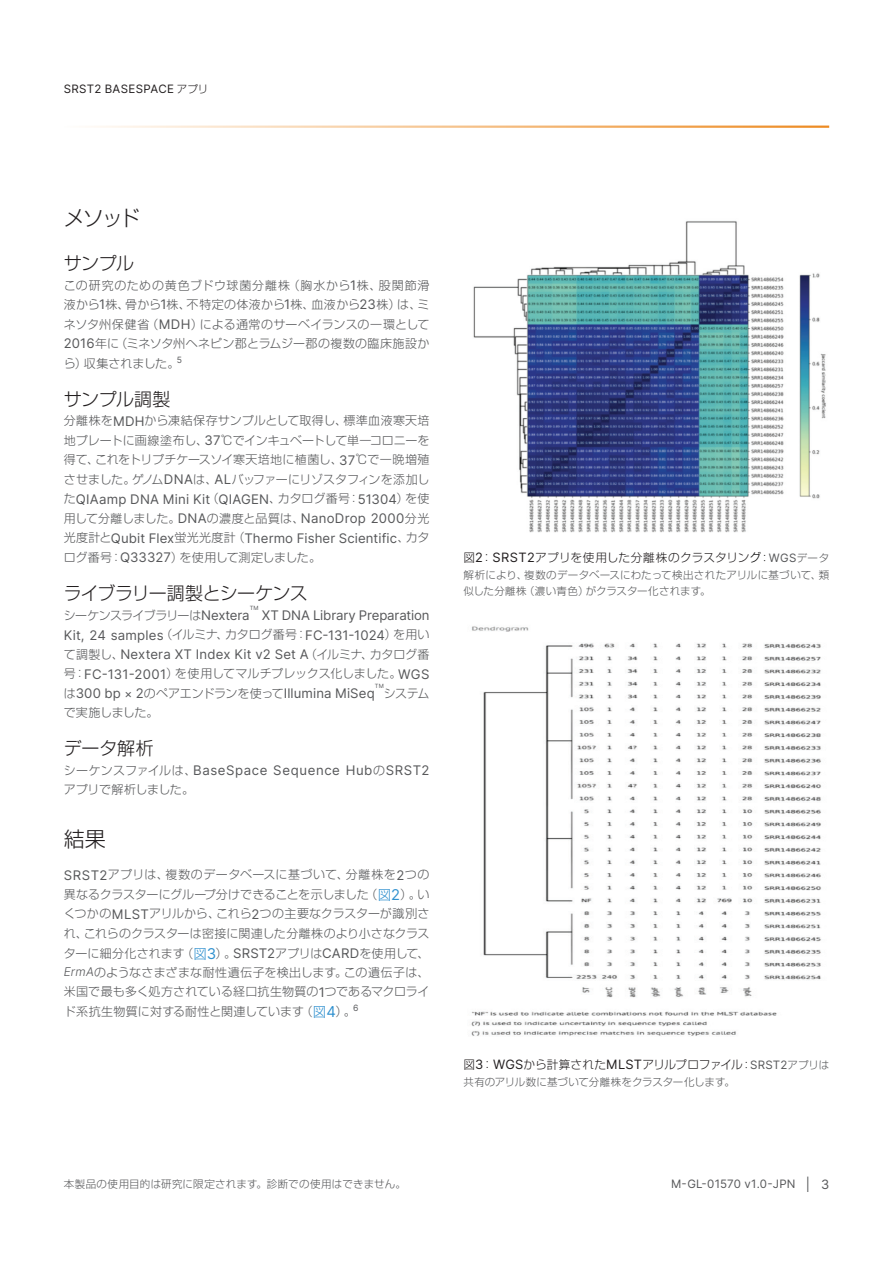
<style>
.page{position:relative;width:893px;height:1263px;background:#fff}
.page>*{position:absolute;margin:0;border:0;box-sizing:border-box;transform-origin:0 0}
.t1{font:300 21px "Shin Go Pro";letter-spacing:-.095em;color:#231f20}
.t2{font:300 18px "Shin Go Pro";letter-spacing:-.03em;color:#231f20}
.t3{font:13.2px/19.5px "Inter";letter-spacing:.01em;color:#57585a;text-align:justify}
.t4{font:13.2px "Inter";letter-spacing:.045em;color:#57585a}
.t5{font:300 12px/19.6px "Shin Go Pro";color:#57585a;text-align:justify}
.t6{font:300 12px "Shin Go Pro";letter-spacing:-.02em;color:#57585a}
.t7{font:300 12px "Shin Go Pro";letter-spacing:-.05em;color:#57585a}
.t8{font:300 12px "Shin Go Pro";letter-spacing:-.035em;color:#57585a}
.t9{font:300 11.7px "Shin Go Pro";color:#231f20}
.t10{font:11.55px "Inter";letter-spacing:.02em;color:#57585a}
.t11{font:11.55px "Inter";letter-spacing:.03em;color:#231f20}
.t12{font:300 10.5px/16.5px "Shin Go Pro";letter-spacing:.015em;color:#57585a}
.t13{font:300 10.5px "Shin Go Pro";letter-spacing:-.01em;color:#57585a}
.t14{font:8.7px "Inter";color:#57585a}
.t15{font:5.7px "Inter";color:#57585a}
.s1{font-family:"Shin Go Pro";font-weight:300;font-size:10.5px}
.s2{font-family:"Inter";font-weight:400;font-size:13.2px}
.s3{font-family:"Shin Go Pro";font-weight:300;font-size:12px}
.s4{font-size:12px}
.s5{font-size:13.5px;color:#3191cf}
.s6{font-family:"Inter";font-weight:400;font-size:14.85px;color:#3191cf}
.s7{font-family:"Inter";font-weight:400}
.s8{font-family:"Inter";font-weight:400;font-size:12.9px}
.s9{color:#000}
.s10{font-size:10.5px;color:#000}
.s11{font-family:"Inter";font-weight:400;font-size:11.55px;color:#57585a}
.s12{font-size:10.5px;color:#57585a}
.s13{font-size:12.9px}
</style>
<div class="page">
<hr style="left:64px;top:126px;width:765px;height:2px;background:#ed8b22">
<img style="left:473px;top:221px;width:353px;height:312px">
<img style="left:471px;top:626px;width:351px;height:410px">
<p class="t11" style="left:64px;top:80px;width:146px">SRST2 BASESPACE <span class="s1">アプリ</span></p>
<h1 class="t1" style="left:64px;top:200px;width:78px">メソッド</h1>
<h2 class="t2" style="left:64px;top:248px;width:72px">サンプル</h2>
<p class="t5" style="left:64px;top:274px;width:367px">この研究のための黄色ブドウ球菌分離株（胸水から<span class="s2">1</span>株、股関節滑液から<span class="s2">1</span>株、骨から<span class="s2">1</span>株、不特定の体液から<span class="s2">1</span>株、血液から<span class="s2">23</span>株）は、ミネソタ州保健省（<span class="s2">MDH</span>）による通常のサーベイランスの一環として<span class="s2">2016</span>年に（ミネソタ州ヘネピン郡とラムジー郡の複数の臨床施設から）収集されました。</p>
<p class="t14" style="left:177px;top:353px;width:7px">5</p>
<h2 class="t2" style="left:64px;top:384px;width:108px">サンプル調製</h2>
<p class="t5" style="left:64px;top:410px;width:367px">分離株を<span class="s2">MDH</span>から凍結保存サンプルとして取得し、標準血液寒天培地プレートに画線塗布し、<span class="s2">37</span>℃でインキュベートして単一コロニーを得て、これをトリプチケースソイ寒天培地に植菌し、<span class="s2">37</span>℃で一晩増殖させました。ゲノム<span class="s2">DNA</span>は、<span class="s2">AL</span>バッファーにリゾスタフィンを添加し</p>
<p class="t3" style="left:64px;top:489px;width:367px"><span class="s3">た</span>QIAamp DNA Mini Kit<span class="s3">（</span>QIAGEN<span class="s3">、カタログ番号：</span>51304<span class="s3">）を使</span></p>
<p class="t6" style="left:64px;top:508px;width:367px">用して分離しました。<span class="s2">DNA</span>の濃度と品質は、<span class="s2">NanoDrop 2000</span>分光</p>
<p class="t3" style="left:64px;top:528px;width:367px"><span class="s3">光度計と</span>Qubit Flex<span class="s3">蛍光光度計（</span>Thermo Fisher Scientific<span class="s3">、カタ</span></p>
<p class="t5" style="left:64px;top:546px;width:259px">ログ番号：<span class="s2">Q33327</span>）を使用して測定しました。</p>
<h2 class="t2" style="left:64px;top:578px;width:246px">ライブラリー調製とシーケンス</h2>
<p class="t7" style="left:64px;top:605px;width:187px">シーケンスライブラリーは<span class="s2">Nextera</span></p>
<p class="t15" style="left:250px;top:603px;width:10px">TM</p>
<p class="t3" style="left:64px;top:605px;width:367px;text-indent:198px">XT DNA Library Preparation Kit, 24 samples<span class="s3">（イルミナ、カタログ番号：</span>FC-131-1024<span class="s3">）を用いて調製し、</span>Nextera XT Index Kit v2 Set A<span class="s3">（イルミナ、カタログ番</span></p>
<p class="t6" style="left:64px;top:664px;width:367px">号：<span class="s2">FC-131-2001</span>）を使用してマルチプレックス化しました。<span class="s2">WGS</span></p>
<p class="t3" style="left:64px;top:683px;width:312px"><span class="s3">は</span>300 bp <span class="s4">×</span> 2<span class="s3">のペアエンドランを使って</span>Illumina MiSeq</p>
<p class="t15" style="left:375px;top:681px;width:10px">TM</p>
<p class="t5" style="left:384px;top:682px;width:47px">システム</p>
<p class="t8" style="left:64px;top:703px;width:96px">で実施しました。</p>
<h2 class="t2" style="left:64px;top:734px;width:92px">データ解析</h2>
<p class="t4" style="left:64px;top:761px;width:367px"><span class="s3">シーケンスファイルは、</span>BaseSpace Sequence Hub<span class="s3">の</span>SRST2</p>
<p class="t8" style="left:64px;top:780px;width:132px">アプリで解析しました。</p>
<h1 class="t1" style="left:64px;top:821px;width:44px">結果</h1>
<p class="t5" style="left:64px;top:863px;width:367px;line-height:20.2px"><span class="s2">SRST2</span>アプリは、複数のデータベースに基づいて、分離株を<span class="s2">2</span>つの異なるクラスターにグループ分けできることを示しました（<span class="s5">図</span><span class="s6">2</span>）。い</p>
<p class="t5" style="left:64px;top:902px;width:367px">くつかの<span class="s2">MLST</span>アリルから、これら<span class="s2">2</span>つの主要なクラスターが識別され、これらのクラスターは密接に関連した分離株のより小さなクラスターに細分化されます（<span class="s5">図</span><span class="s6">3</span>）。<span class="s2">SRST2</span>アプリは<span class="s2">CARD</span>を使用して、</p>
<p class="t5" style="left:64px;top:961px;width:367px"><span class="s7">ErmA</span>のようなさまざまな耐性遺伝子を検出します。この遺伝子は、米国で最も多く処方されている経口抗生物質の<span class="s2">1</span>つであるマクロライド系抗生物質に対する耐性と関連しています（<span class="s5">図</span><span class="s6">4</span>）。</p>
<p class="t14" style="left:353px;top:1001px;width:7px">6</p>
<p class="t9" style="left:463px;top:548px;width:367px">図<span class="s8">2</span>：<span class="s8">SRST2</span>アプリを使用した分離株のクラスタリン<span class="s9">グ</span><span class="s10">：</span><span class="s11">WGS</span><span class="s12">データ</span></p>
<p class="t12" style="left:463px;top:565px;width:367px">解析により、複数のデータベースにわたって検出されたアリルに基づいて、類似した分離株（濃い青色）がクラスター化されます。</p>
<p class="t9" style="left:463px;top:1055px;width:367px">図<span class="s8">3</span>：<span class="s8">WGS</span>から計算された<span class="s8">MLST</span>アリルプロファイル<span class="s10">：</span><span class="s11">SRST2</span><span class="s12">アプリは</span></p>
<p class="t13" style="left:463px;top:1073px;width:273px">共有のアリル数に基づいて分離株をクラスター化します。</p>
<p class="t12" style="left:64px;top:1174px;width:344px">本製品の使用目的は研究に限定されます。診断での使用はできません。</p>
<p class="t10" style="left:671px;top:1176px;width:160px">M-GL-01570 v1.0-JPN <span class="s13">| 3</span></p>
</div>
